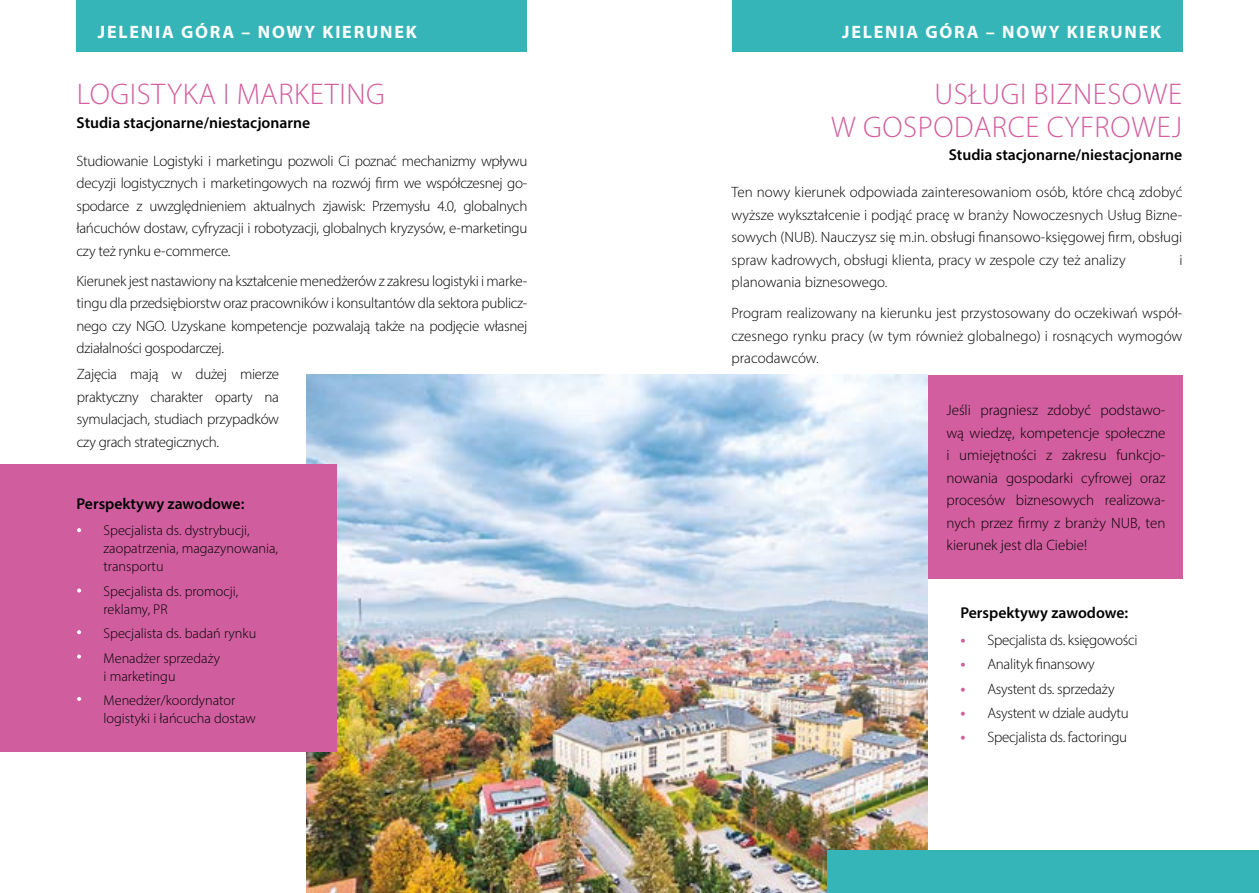
<style>
.page{position:relative;width:1259px;height:893px;background:#fff}
.page>*{position:absolute;margin:0;border:0;box-sizing:border-box;transform-origin:0 0}
.t1{font:300 30px/33px "Myriad Pro";letter-spacing:.02em;color:#d25e9f;text-align:right}
.t2{font:700 18px "Myriad Pro";letter-spacing:.1em;color:#fff}
.t3{font:600 15.75px "Myriad Pro";color:#000}
.t4{font:300 15px/22.5px "Myriad Pro";letter-spacing:-.01em;color:#000;text-align:justify}
.t5{font:300 14.25px/18px "Myriad Pro";color:#000}
.s1{font-weight:600;font-size:16.5px;color:#d25e9f}
</style>
<div class="page">
<div style="left:731px;top:375px;width:451px;height:203px;background:#d25e9f"></div>
<img style="left:306px;top:375px;width:621px;height:518px">
<div style="left:0;top:464px;width:336px;height:288px;background:#d05e9f"></div>
<div style="left:731px;top:0;width:451px;height:51px;background:#36b5b8"></div>
<div style="left:77px;top:0;width:450px;height:51px;background:#36b5b8"></div>
<div style="left:828px;top:850px;width:431px;height:43px;background:#36b5b8"></div>
<svg style="left:77px;top:528px;width:4px;height:4px"></svg>
<svg style="left:77px;top:588px;width:4px;height:5px"></svg>
<svg style="left:77px;top:630px;width:4px;height:4px"></svg>
<svg style="left:77px;top:654px;width:4px;height:5px"></svg>
<svg style="left:77px;top:697px;width:4px;height:4px"></svg>
<p class="t2" style="left:98px;top:20px;width:320px">JELENIA GÓRA – NOWY KIERUNEK</p>
<p class="t2" style="left:842px;top:20px;width:320px">JELENIA GÓRA – NOWY KIERUNEK</p>
<h1 class="t1" style="left:77px;top:77px;width:309px">LOGISTYKA I MARKETING</h1>
<p class="t3" style="left:77px;top:113px;width:235px">Studia stacjonarne/niestacjonarne</p>
<p class="t4" style="left:77px;top:149px;width:452px">Studiowanie Logistyki i marketingu pozwoli Ci poznać mechanizmy wpływu decyzji logistycznych i marketingowych na rozwój firm we współczesnej go&shy;spodarce z uwzględnieniem aktualnych zjawisk: Przemysłu 4.0, globalnych łańcuchów dostaw, cyfryzacji i robotyzacji, globalnych kryzysów, e-marketingu czy też rynku e-commerce.</p>
<p class="t4" style="left:77px;top:269px;width:452px">Kierunek jest nastawiony na kształcenie menedżerów z zakresu logistyki i marke&shy;tingu dla przedsiębiorstw oraz pracowników i konsultantów dla sektora publicz&shy;nego czy NGO. Uzyskane kompetencje pozwalają także na podjęcie własnej działalności gospodarczej.</p>
<p class="t4" style="left:77px;top:363px;width:204px">Zajęcia mają w dużej mierze praktyczny charakter oparty na symulacjach, studiach przypadków czy grach strategicznych.</p>
<p class="t3" style="left:77px;top:494px;width:169px">Perspektywy zawodowe:</p>
<p class="t5" style="left:104px;top:521px;width:176px;text-indent:-27px"><span class="s1">•</span> Specjalista ds. dystrybucji, zaopatrzenia, magazynowania, transportu</p>
<p class="t5" style="left:104px;top:582px;width:136px;text-indent:-27px"><span class="s1">•</span> Specjalista ds. promocji, reklamy, PR</p>
<p class="t5" style="left:77px;top:624px;width:181px"><span class="s1">•</span> Specjalista ds. badań rynku</p>
<p class="t5" style="left:104px;top:649px;width:118px;text-indent:-27px"><span class="s1">•</span> Menadżer sprzedaży i marketingu</p>
<p class="t5" style="left:104px;top:691px;width:154px;text-indent:-27px"><span class="s1">•</span> Menedżer/koordynator logistyki i łańcucha dostaw</p>
<h1 class="t1" style="left:831px;top:77px;width:352px">USŁUGI BIZNESOWE<br>W GOSPODARCE CYFROWEJ</h1>
<p class="t3" style="left:948px;top:145px;width:235px">Studia stacjonarne/niestacjonarne</p>
<p class="t4" style="left:731px;top:181px;width:452px">Ten nowy kierunek odpowiada zainteresowaniom osób, które chcą zdobyć wyższe wykształcenie i podjąć pracę w branży Nowoczesnych Usług Bizne&shy;sowych (NUB). Nauczysz się m.in. obsługi finansowo-księgowej firm, obsługi spraw kadrowych, obsługi klienta, pracy w zespole czy też analizy</p>
<p class="t4" style="left:1179px;top:248px;width:5px">i</p>
<p class="t4" style="left:731px;top:266px;width:452px;line-height:31px">planowania biznesowego.<br>Program realizowany na kierunku jest przystosowany do oczekiwań współ-</p>
<p class="t4" style="left:731px;top:324px;width:452px">czesnego rynku pracy (w tym również globalnego) i rosnących wymogów pracodawców.</p>
<p class="t4" style="left:946px;top:399px;width:220px">Jeśli pragniesz zdobyć podstawo&shy;wą wiedzę, kompetencje społeczne i umiejętności z zakresu funkcjo&shy;nowania gospodarki cyfrowej oraz procesów biznesowych realizowa&shy;nych przez firmy z branży NUB, ten kierunek jest dla Ciebie!</p>
<p class="t3" style="left:960px;top:603px;width:169px">Perspektywy zawodowe:</p>
<p class="t4" style="left:960px;top:628px;width:179px"><span class="s1">•</span> Specjalista ds. księgowości</p>
<p class="t4" style="left:960px;top:653px;width:136px"><span class="s1">•</span> Analityk finansowy</p>
<p class="t4" style="left:960px;top:677px;width:156px"><span class="s1">•</span> Asystent ds. sprzedaży</p>
<p class="t4" style="left:960px;top:701px;width:170px"><span class="s1">•</span> Asystent w dziale audytu</p>
<p class="t4" style="left:960px;top:726px;width:168px"><span class="s1">•</span> Specjalista ds. factoringu</p>
</div>
